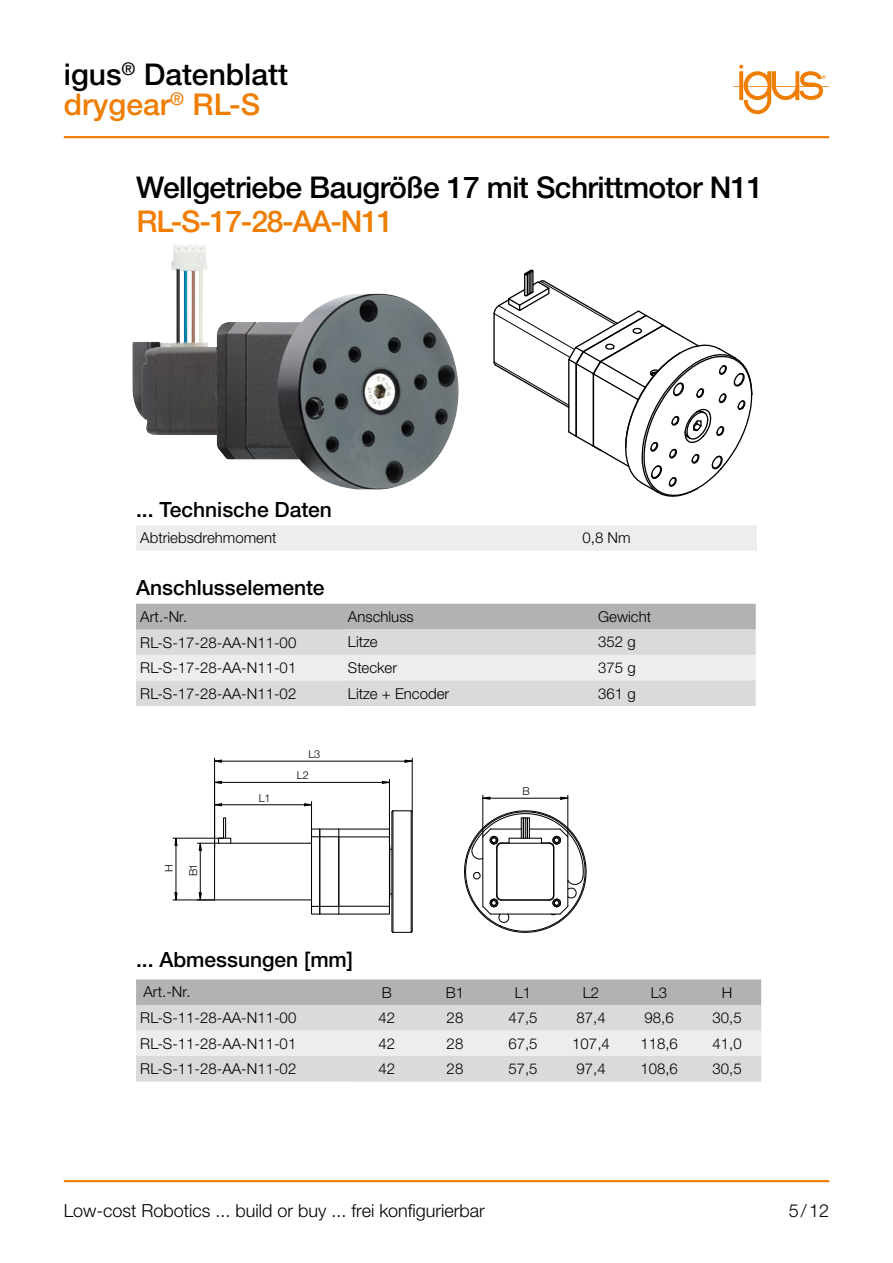
<style>
.page{position:relative;width:893px;height:1263px;background:#fff}
.page>*{position:absolute;margin:0;border:0;box-sizing:border-box;transform-origin:0 0}
.Headline{font:500 30px "Helvetica Neue LTW1 G";letter-spacing:-.02em;color:#000}
.Headline-2{font:500 30px "Helvetica Neue LTW1 G";letter-spacing:-.04em;color:#ef7d00}
.PageHead{font:500 30px "Helvetica Neue LTW1 G";color:#000}
.PageHead_Orange{font:500 30px "Helvetica Neue LTW1 G";color:#ef7d00}
.Subheadlines{font:500 21px "Helvetica Neue LTW1 G";color:#000}
.Basis{font:300 18px "Helvetica Neue LTW1 G";color:#000}
.PageFooter_Right{font:300 18px "Helvetica Neue LTW1 G";color:#000}
.Tabellen_inhalt_10pt{font:300 15px "Helvetica Neue LTW1 G";color:#000}
.t1{font:300 10.95px "Helvetica Neue LTW1 G";letter-spacing:-.005em;color:#000}
</style>
<div class="page">
<hr style="left:64px;top:136px;width:765px;height:2px;background:#ef7d00">
<hr style="left:64px;top:1180px;width:765px;height:2px;background:#ef7d00">
<svg style="left:733px;top:65px;width:96px;height:49px"></svg>
<img style="left:133px;top:244px;width:326px;height:245px">
<hr style="left:389px;top:837px;width:1px;height:69px;background:#000">
<hr style="left:412px;top:812px;width:1px;height:119px;background:#000">
<hr style="left:392px;top:811px;width:1px;height:121px;background:#000">
<hr style="left:391px;top:812px;width:1px;height:119px;background:#000">
<hr style="left:411px;top:811px;width:1px;height:121px;background:#000">
<svg style="left:391px;top:809px;width:22px;height:4px"></svg>
<svg style="left:391px;top:930px;width:22px;height:3px"></svg>
<svg style="left:388px;top:893px;width:4px;height:6px"></svg>
<svg style="left:388px;top:844px;width:4px;height:6px"></svg>
<svg style="left:310px;top:828px;width:29px;height:87px"></svg>
<hr style="left:319px;top:837px;width:1px;height:69px;background:#000">
<hr style="left:338px;top:837px;width:1px;height:69px;background:#000">
<div style="left:223px;top:817px;width:3px;height:22px;border:1px solid #000"></div>
<div style="left:218px;top:838px;width:13px;height:6px;border:1px solid #000"></div>
<hr style="left:215px;top:843px;width:96px;height:1px;background:#000">
<hr style="left:215px;top:899px;width:96px;height:1px;background:#000">
<hr style="left:214px;top:848px;width:1px;height:47px;background:#000">
<svg style="left:215px;top:803px;width:7px;height:3px"></svg>
<svg style="left:304px;top:803px;width:7px;height:3px"></svg>
<hr style="left:222px;top:804px;width:82px;height:1px;background:#000">
<hr style="left:311px;top:802px;width:1px;height:35px;background:#000">
<svg style="left:215px;top:781px;width:7px;height:3px"></svg>
<svg style="left:382px;top:781px;width:7px;height:3px"></svg>
<hr style="left:222px;top:782px;width:160px;height:1px;background:#000">
<hr style="left:389px;top:779px;width:1px;height:50px;background:#000">
<svg style="left:215px;top:759px;width:7px;height:4px"></svg>
<svg style="left:404px;top:759px;width:8px;height:4px"></svg>
<hr style="left:222px;top:761px;width:183px;height:1px;background:#000">
<hr style="left:412px;top:758px;width:1px;height:54px;background:#000">
<hr style="left:214px;top:758px;width:1px;height:90px;background:#000">
<hr style="left:200px;top:850px;width:1px;height:43px;background:#000">
<svg style="left:197px;top:842px;width:17px;height:9px"></svg>
<svg style="left:197px;top:892px;width:18px;height:8px"></svg>
<svg style="left:174px;top:837px;width:4px;height:9px"></svg>
<svg style="left:174px;top:892px;width:4px;height:8px"></svg>
<hr style="left:176px;top:845px;width:1px;height:48px;background:#000">
<hr style="left:173px;top:900px;width:42px;height:1px;background:#000">
<hr style="left:173px;top:838px;width:51px;height:1px;background:#000">
<svg style="left:464px;top:796px;width:123px;height:137px"></svg>
<hr style="left:490px;top:798px;width:71px;height:1px;background:#000">
<hr style="left:568px;top:795px;width:1px;height:42px;background:#000">
<hr style="left:483px;top:795px;width:1px;height:42px;background:#000">
<svg style="left:493px;top:269px;width:260px;height:228px"></svg>
<hr style="left:493px;top:314px;width:2px;height:48px;background:#000">
<div style="left:136px;top:525px;width:621px;height:26px;background:#ededed"></div>
<svg style="left:136px;top:604px;width:619px;height:102px;background:#d5d4d4"></svg>
<svg style="left:136px;top:979px;width:625px;height:102px;background:#d5d4d4"></svg>
<p class="PageHead" style="left:64px;top:56px;width:226px">igus<sup>®</sup> Datenblatt</p>
<p class="PageHead_Orange" style="left:64px;top:86px;width:198px">drygear<sup>®</sup> RL-S</p>
<p class="Headline" style="left:136px;top:169px;width:629px">Wellgetriebe Baugröße 17 mit Schrittmotor N11</p>
<p class="Headline-2" style="left:137px;top:204px;width:258px">RL-S-17-28-AA-N11</p>
<p class="Subheadlines" style="left:136px;top:497px;width:197px">... Technische Daten</p>
<p class="Tabellen_inhalt_10pt" style="left:140px;top:529px;width:138px">Abtriebsdrehmoment</p>
<p class="Tabellen_inhalt_10pt" style="left:583px;top:529px;width:50px">0,8 Nm</p>
<p class="Subheadlines" style="left:136px;top:575px;width:190px">Anschlusselemente</p>
<p class="Tabellen_inhalt_10pt" style="left:140px;top:607px;width:49px">Art.-Nr.</p>
<p class="Tabellen_inhalt_10pt" style="left:348px;top:607px;width:67px">Anschluss</p>
<p class="Tabellen_inhalt_10pt" style="left:598px;top:607px;width:55px">Gewicht</p>
<p class="Tabellen_inhalt_10pt" style="left:348px;top:633px;width:31px">Litze</p>
<p class="Tabellen_inhalt_10pt" style="left:598px;top:633px;width:39px">352 g</p>
<p class="Tabellen_inhalt_10pt" style="left:348px;top:658px;width:51px">Stecker</p>
<p class="Tabellen_inhalt_10pt" style="left:598px;top:658px;width:39px">375 g</p>
<p class="Tabellen_inhalt_10pt" style="left:348px;top:684px;width:103px">Litze + Encoder</p>
<p class="Tabellen_inhalt_10pt" style="left:598px;top:684px;width:39px">361 g</p>
<p class="Tabellen_inhalt_10pt" style="left:140px;top:633px;width:157px">RL-S-17-28-AA-N11-00</p>
<p class="Tabellen_inhalt_10pt" style="left:606px;top:633px;width:10px">8</p>
<p class="Tabellen_inhalt_10pt" style="left:140px;top:658px;width:157px">RL-S-17-28-AA-N11-01</p>
<p class="Tabellen_inhalt_10pt" style="left:598px;top:658px;width:18px">40</p>
<p class="Tabellen_inhalt_10pt" style="left:140px;top:684px;width:157px">RL-S-17-28-AA-N11-02</p>
<p class="Tabellen_inhalt_10pt" style="left:606px;top:684px;width:10px">9</p>
<p class="t1" style="left:308px;top:747px;width:13px">L3</p>
<p class="t1" style="left:162px;top:872px;width:9px;rotate:-90deg">H</p>
<p class="t1" style="left:186px;top:876px;width:14px;rotate:-90deg">B1</p>
<p class="t1" style="left:259px;top:791px;width:13px">L1</p>
<p class="t1" style="left:297px;top:768px;width:14px">L2</p>
<p class="t1" style="left:522px;top:784px;width:9px">B</p>
<p class="Subheadlines" style="left:136px;top:946px;width:219px">... Abmessungen [mm]</p>
<p class="Tabellen_inhalt_10pt" style="left:144px;top:982px;width:49px">Art.-Nr.</p>
<p class="Tabellen_inhalt_10pt" style="left:140px;top:1008px;width:157px">RL-S-11-28-AA-N11-00</p>
<p class="Tabellen_inhalt_10pt" style="left:140px;top:1034px;width:157px">RL-S-11-28-AA-N11-01</p>
<p class="Tabellen_inhalt_10pt" style="left:140px;top:1059px;width:157px">RL-S-11-28-AA-N11-02</p>
<p class="Tabellen_inhalt_10pt" style="left:382px;top:983px;width:12px">B</p>
<p class="Tabellen_inhalt_10pt" style="left:446px;top:983px;width:20px">B1</p>
<p class="Tabellen_inhalt_10pt" style="left:515px;top:983px;width:18px">L1</p>
<p class="Tabellen_inhalt_10pt" style="left:583px;top:983px;width:18px">L2</p>
<p class="Tabellen_inhalt_10pt" style="left:651px;top:983px;width:18px">L3</p>
<p class="Tabellen_inhalt_10pt" style="left:722px;top:983px;width:12px">H</p>
<p class="Tabellen_inhalt_10pt" style="left:379px;top:1008px;width:18px">42</p>
<p class="Tabellen_inhalt_10pt" style="left:447px;top:1008px;width:18px">28</p>
<p class="Tabellen_inhalt_10pt" style="left:508px;top:1008px;width:31px">47,5</p>
<p class="Tabellen_inhalt_10pt" style="left:576px;top:1008px;width:31px">87,4</p>
<p class="Tabellen_inhalt_10pt" style="left:644px;top:1008px;width:31px">98,6</p>
<p class="Tabellen_inhalt_10pt" style="left:712px;top:1008px;width:31px">30,5</p>
<p class="Tabellen_inhalt_10pt" style="left:379px;top:1034px;width:18px">42</p>
<p class="Tabellen_inhalt_10pt" style="left:447px;top:1034px;width:18px">28</p>
<p class="Tabellen_inhalt_10pt" style="left:508px;top:1034px;width:31px">67,5</p>
<p class="Tabellen_inhalt_10pt" style="left:572px;top:1034px;width:39px">107,4</p>
<p class="Tabellen_inhalt_10pt" style="left:640px;top:1034px;width:39px">118,6</p>
<p class="Tabellen_inhalt_10pt" style="left:712px;top:1034px;width:31px">41,0</p>
<p class="Tabellen_inhalt_10pt" style="left:379px;top:1059px;width:18px">42</p>
<p class="Tabellen_inhalt_10pt" style="left:447px;top:1059px;width:18px">28</p>
<p class="Tabellen_inhalt_10pt" style="left:508px;top:1059px;width:31px">57,5</p>
<p class="Tabellen_inhalt_10pt" style="left:576px;top:1059px;width:31px">97,4</p>
<p class="Tabellen_inhalt_10pt" style="left:640px;top:1059px;width:39px">108,6</p>
<p class="Tabellen_inhalt_10pt" style="left:712px;top:1059px;width:31px">30,5</p>
<p class="Basis" style="left:64px;top:1200px;width:423px">Low-cost Robotics ... build or buy ... frei konfigurierbar</p>
<p class="PageFooter_Right" style="left:789px;top:1200px;width:42px">5/12</p>
</div>
